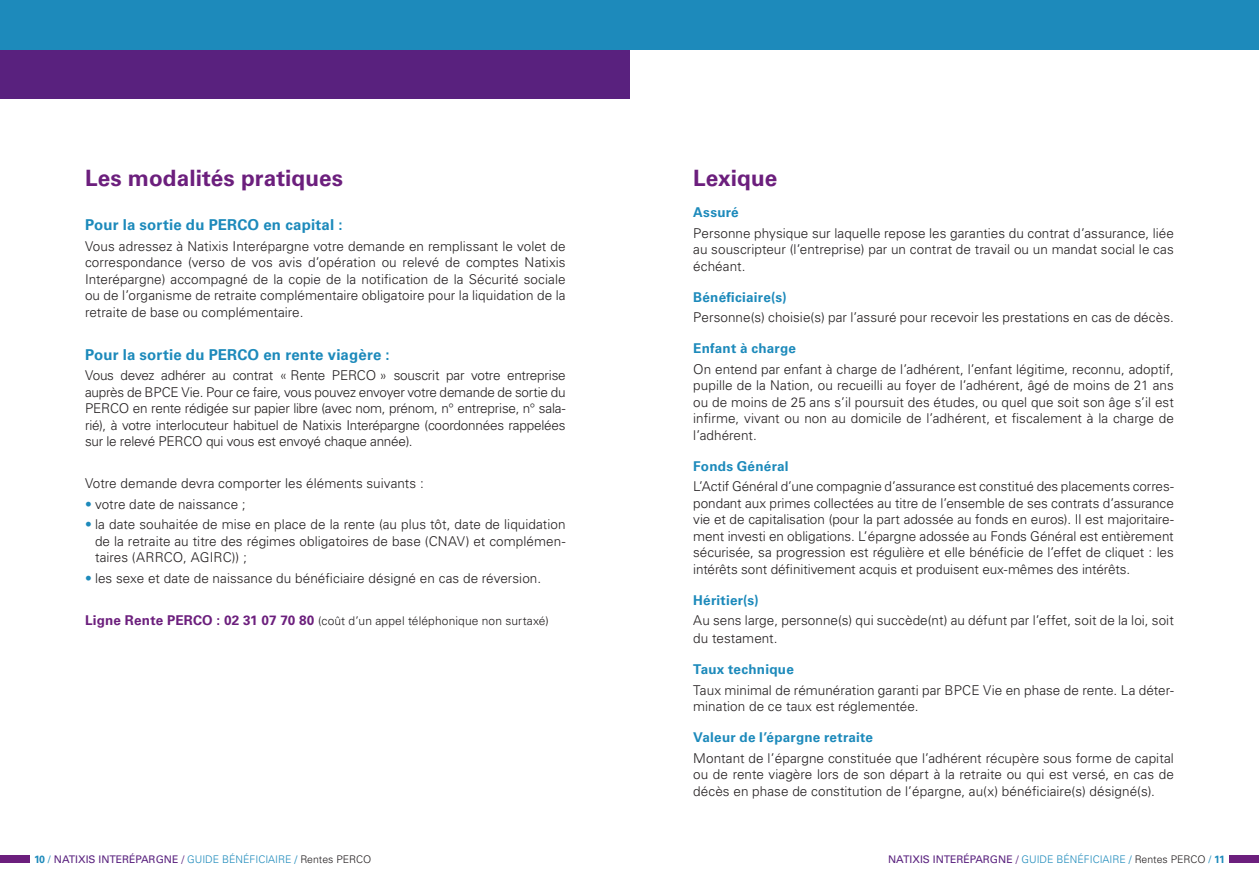
<style>
.page{position:relative;width:1259px;height:893px;background:#fff}
.page>*{position:absolute;margin:0;border:0;box-sizing:border-box;transform-origin:0 0}
.t1{font:700 22.5px "Univers LT Std";letter-spacing:.005em;color:#6c1f7d}
.t2{font:700 15px "Univers LT Std";letter-spacing:.01em;color:#1d8abb}
.t3{font:300 13.5px/16.5px "Univers LT Std";letter-spacing:.005em;color:#231f20;text-align:justify}
.t4{font:700 13.5px "Univers LT Std";letter-spacing:.015em;color:#1d8abb}
.t5{font:300 12px "Univers LT Std";letter-spacing:.01em;color:#231f20}
.t6{font:10.5px "Univers LT Std";color:#59217e}
.s1{color:#1d8abb}
.s2{font-weight:700;font-size:13.5px;color:#6c1f7d}
.s3{font-weight:700;color:#1d8abb}
.s4{font-weight:300}
.s5{font-weight:300;color:#1d8abb}
.s6{font-weight:300;color:#231f20}
</style>
<div class="page">
<div style="left:0;top:855px;width:30px;height:8px;background:#6c1f7d"></div>
<div style="left:1229px;top:855px;width:30px;height:8px;background:#6c1f7d"></div>
<div style="left:0;top:50px;width:629px;height:49px;background:#59217e"></div>
<div style="left:0;top:0;width:629px;height:50px;background:#1d8abb"></div>
<div style="left:629px;top:0;width:630px;height:50px;background:#1d8abb"></div>
<p class="t1" style="left:85px;top:165px;width:260px">Les modalités pratiques</p>
<p class="t2" style="left:85px;top:216px;width:259px">Pour la sortie du PERCO en capital :</p>
<p class="t3" style="left:85px;top:238px;width:482px">Vous adressez à Natixis Interépargne votre demande en remplissant le volet de correspondance (verso de vos avis d’opération ou relevé de comptes Natixis Interépargne) accompagné de la copie de la notification de la Sécurité sociale ou de l’organisme de retraite complémentaire obligatoire pour la liquidation de la retraite de base ou complémentaire.</p>
<p class="t2" style="left:85px;top:346px;width:306px">Pour la sortie du PERCO en rente viagère :</p>
<p class="t3" style="left:85px;top:367px;width:482px">Vous devez adhérer au contrat « Rente PERCO » souscrit par votre entreprise auprès de BPCE Vie. Pour ce faire, vous pouvez envoyer votre demande de sortie du PERCO en rente rédigée sur papier libre (avec nom, prénom, n° entreprise, n° sala&shy;rié), à votre interlocuteur habituel de Natixis Interépargne (coordonnées rappelées sur le relevé PERCO qui vous est envoyé chaque année).</p>
<p class="t3" style="left:85px;top:475px;width:340px">Votre demande devra comporter les éléments suivants :</p>
<p class="t3" style="left:85px;top:496px;width:162px"><span class="s1">•</span> votre date de naissance ;</p>
<p class="t3" style="left:95px;top:516px;width:472px;text-indent:-10px"><span class="s1">•</span> la date souhaitée de mise en place de la rente (au plus tôt, date de liquidation de la retraite au titre des régimes obligatoires de base (CNAV) et complémen&shy;taires (ARRCO, AGIRC)) ;</p>
<p class="t3" style="left:85px;top:570px;width:458px"><span class="s1">•</span> les sexe et date de naissance du bénéficiaire désigné en cas de réversion.</p>
<p class="t5" style="left:85px;top:613px;width:465px"><span class="s2">Ligne Rente PERCO : 02 31 07 70 80</span> (coût d’un appel téléphonique non surtaxé)</p>
<p class="t1" style="left:693px;top:165px;width:86px">Lexique</p>
<p class="t4" style="left:693px;top:204px;width:47px">Assuré</p>
<p class="t3" style="left:693px;top:225px;width:482px">Personne physique sur laquelle repose les garanties du contrat d’assurance, liée au souscripteur (l’entreprise) par un contrat de travail ou un mandat social le cas échéant.</p>
<p class="t4" style="left:693px;top:289px;width:95px">Bénéficiaire(s)</p>
<p class="t3" style="left:693px;top:309px;width:482px">Personne(s) choisie(s) par l’assuré pour recevoir les prestations en cas de décès.</p>
<p class="t4" style="left:693px;top:340px;width:104px">Enfant à charge</p>
<p class="t3" style="left:693px;top:361px;width:482px">On entend par enfant à charge de l’adhérent, l’enfant légitime, reconnu, adoptif, pupille de la Nation, ou recueilli au foyer de l’adhérent, âgé de moins de 21 ans ou de moins de 25 ans s’il poursuit des études, ou quel que soit son âge s’il est infirme, vivant ou non au domicile de l’adhérent, et fiscalement à la charge de l’adhérent.</p>
<p class="t4" style="left:693px;top:458px;width:97px">Fonds Général</p>
<p class="t3" style="left:693px;top:478px;width:482px">L’Actif Général d’une compagnie d’assurance est constitué des placements corres&shy;pondant aux primes collectées au titre de l’ensemble de ses contrats d’assurance vie et de capitalisation (pour la part adossée au fonds en euros). Il est majoritaire&shy;ment investi en obligations. L’épargne adossée au Fonds Général est entièrement sécurisée, sa progression est régulière et elle bénéficie de l’effet de cliquet : les intérêts sont définitivement acquis et produisent eux-mêmes des intérêts.</p>
<p class="t4" style="left:693px;top:592px;width:67px">Héritier(s)</p>
<p class="t3" style="left:693px;top:612px;width:482px;line-height:18px">Au sens large, personne(s) qui succède(nt) au défunt par l’effet, soit de la loi, soit du testament.</p>
<p class="t4" style="left:693px;top:661px;width:102px">Taux technique</p>
<p class="t3" style="left:693px;top:682px;width:482px">Taux minimal de rémunération garanti par BPCE Vie en phase de rente. La déter&shy;mination de ce taux est réglementée.</p>
<p class="t4" style="left:693px;top:729px;width:181px">Valeur de l’épargne retraite</p>
<p class="t3" style="left:693px;top:750px;width:482px">Montant de l’épargne constituée que l’adhérent récupère sous forme de capital ou de rente viagère lors de son départ à la retraite ou qui est versé, en cas de décès en phase de constitution de l’épargne, au(x) bénéficiaire(s) désigné(s).</p>
<p class="t6" style="left:34px;top:853px;width:339px"><span class="s3">10</span> <span class="s1">/</span> NATIXIS INTERÉPARGNE <span class="s4">/</span> <span class="s5">GUIDE BÉNÉFICIAIRE /</span> <span class="s6">Rentes PERCO</span></p>
<p class="t6" style="left:888px;top:853px;width:338px">NATIXIS INTERÉPARGNE <span class="s4">/</span> <span class="s5">GUIDE BÉNÉFICIAIRE /</span> <span class="s6">Rentes PERCO</span> <span class="s1">/</span> <span class="s3">11</span></p>
</div>
